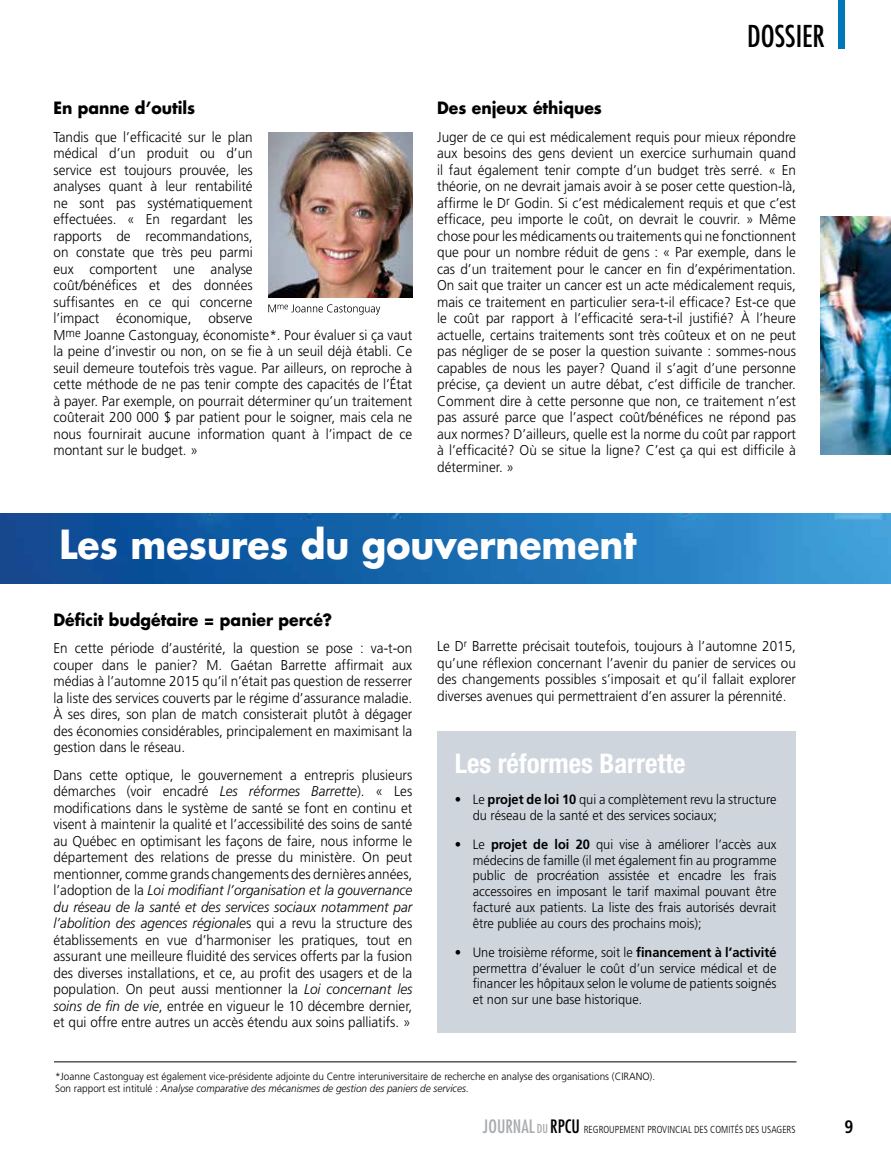
<style>
.page{position:relative;width:891px;height:1161px;background:#fff}
.page>*{position:absolute;margin:0;border:0;box-sizing:border-box;transform-origin:0 0}
.t1{font:700 39px "Futura";color:#fff;scale:.93 1}
.t2{font:condensed 29.4px "Futura";color:#000}
.t3{font:700 condensed 27px "Helvetica Neue";color:#fff}
.t4{font:700 condensed 18px "Frutiger";color:#000;scale:.95 1}
.t5{font:700 16.5px "Futura";color:#000;scale:.95 1}
.t6{font:300 14.25px/16.5px "Frutiger";color:#000;text-align:justify;scale:.95 1}
.t7{font:300 13.5px/15.8px "Frutiger";color:#000;text-align:justify;scale:.95 1}
.t8{font:300 10.5px/12px "Frutiger";color:#000;scale:.95 1}
.t9{font:300 condensed 10.2px "Frutiger";color:#000;scale:.95 1}
.s1{font-style:italic}
.s2{font-weight:700}
.s3{font-family:"Futura";font-weight:400;font-size:18px;color:#a9abae}
.s4{font-family:"Futura";font-weight:400;font-size:12px;color:#a9abae}
.s5{font-family:"Futura";font-weight:400;font-size:18px}
</style>
<div class="page">
<div style="left:838px;top:0;width:7px;height:48px;background:#0078b8"></div>
<div style="left:437px;top:732px;width:359px;height:301px;background:#ced5dd"></div>
<img style="left:268px;top:132px;width:145px;height:166px">
<hr style="left:54px;top:1062px;width:742px;height:1px;background:#000">
<img style="left:0;top:513px;width:891px;height:70px">
<svg style="left:268px;top:304px;width:112px;height:11px"></svg>
<img style="left:820px;top:217px;width:71px;height:237px">
<p class="t5" style="left:54px;top:97px;width:151px">En panne d’outils</p>
<p class="t6" style="left:54px;top:128px;width:379px;text-align:left">Tandis que l’efficacité sur le plan<br>médical d’un produit ou d’un<br>service est toujours prouvée, les<br>analyses quant à leur rentabilité<br>ne sont pas systématiquement<br>effectuées. « En regardant les<br>rapports de recommandations,<br>on constate que très peu parmi<br>eux comportent une analyse<br>coût/bénéfices et des données<br>suffisantes en ce qui concerne<br>l’impact économique, observe<br>M<sup>me</sup> Joanne Castonguay, économiste*. Pour évaluer si ça vaut la peine d’investir ou non, on se fie à un seuil déjà établi. Ce seuil demeure toutefois très vague. Par ailleurs, on reproche à cette méthode de ne pas tenir compte des capacités de l’État à payer. Par exemple, on pourrait déterminer qu’un traitement coûterait 200 000 $ par patient pour le soigner, mais cela ne nous fournirait aucune information quant à l’impact de ce montant sur le budget. »</p>
<h2 class="t2" style="left:747px;top:17px;width:79px">DOSSIER</h2>
<p class="t5" style="left:437px;top:97px;width:175px">Des enjeux éthiques</p>
<p class="t6" style="left:437px;top:128px;width:379px">Juger de ce qui est médicalement requis pour mieux répondre aux besoins des gens devient un exercice surhumain quand il faut également tenir compte d’un budget très serré. « En théorie, on ne devrait jamais avoir à se poser cette question-là, affirme le D<sup>r</sup> Godin. Si c’est médicalement requis et que c’est efficace, peu importe le coût, on devrait le couvrir. » Même chose pour les médicaments ou traitements qui ne fonctionnent que pour un nombre réduit de gens : « Par exemple, dans le cas d’un traitement pour le cancer en fin d’expérimentation.<br>On sait que traiter un cancer est un acte médicalement requis, mais ce traitement en particulier sera-t-il efficace? Est-ce que le coût par rapport à l’efficacité sera-t-il justifié? À l’heure actuelle, certains traitements sont très coûteux et on ne peut pas négliger de se poser la question suivante : sommes-nous capables de nous les payer? Quand il s’agit d’une personne précise, ça devient un autre débat, c’est difficile de trancher.<br>Comment dire à cette personne que non, ce traitement n’est pas assuré parce que l’aspect coût/bénéfices ne répond pas aux normes? D’ailleurs, quelle est la norme du coût par rapport à l’efficacité? Où se situe la ligne? C’est ça qui est difficile à déterminer. »</p>
<h1 class="t1" style="left:60px;top:518px;width:622px">Les mesures du gouvernement</h1>
<p class="t5" style="left:54px;top:608px;width:295px">Déficit budgétaire = panier percé?</p>
<p class="t6" style="left:54px;top:640px;width:379px">En cette période d’austérité, la question se pose : va-t-on couper dans le panier? M. Gaétan Barrette affirmait aux médias à l’automne 2015 qu’il n’était pas question de resserrer la liste des services couverts par le régime d’assurance maladie.<br>À ses dires, son plan de match consisterait plutôt à dégager des économies considérables, principalement en maximisant la gestion dans le réseau.</p>
<p class="t6" style="left:54px;top:767px;width:379px">Dans cette optique, le gouvernement a entrepris plusieurs démarches (voir encadré <span class="s1">Les réformes Barrette</span>). « Les modifications dans le système de santé se font en continu et visent à maintenir la qualité et l’accessibilité des soins de santé au Québec en optimisant les façons de faire, nous informe le département des relations de presse du ministère. On peut mentionner, comme grands changements des dernières années, l’adoption de la <span class="s1">Loi modifiant l’organisation et la gouvernance du réseau de la santé et des services sociaux notamment par l’abolition des agences régionale</span>s qui a revu la structure des établissements en vue d’harmoniser les pratiques, tout en assurant une meilleure fluidité des services offerts par la fusion des diverses installations, et ce, au profit des usagers et de la population. On peut aussi mentionner la <span class="s1">Loi concernant les soins de fin de vie</span>, entrée en vigueur le 10 décembre dernier, et qui offre entre autres un accès étendu aux soins palliatifs. »</p>
<p class="t6" style="left:437px;top:638px;width:379px">Le D<sup>r</sup> Barrette précisait toutefois, toujours à l’automne 2015, qu’une réflexion concernant l’avenir du panier de services ou des changements possibles s’imposait et qu’il fallait explorer diverses avenues qui permettraient d’en assurer la pérennité.</p>
<h3 class="t3" style="left:455px;top:747px;width:232px">Les réformes Barrette</h3>
<p class="t7" style="left:473px;top:791px;width:321px;text-indent:-18px">• Le <span class="s2">projet de loi 10</span> qui a complètement revu la structure du réseau de la santé et des services sociaux;</p>
<p class="t7" style="left:473px;top:836px;width:321px;text-indent:-18px">• Le <span class="s2">projet de loi 20</span> qui vise à améliorer l’accès aux médecins de famille (il met également fin au programme public de procréation assistée et encadre les frais accessoires en imposant le tarif maximal pouvant être facturé aux patients. La liste des frais autorisés devrait être publiée au cours des prochains mois);</p>
<p class="t7" style="left:473px;top:944px;width:321px;text-indent:-18px">• Une troisième réforme, soit le <span class="s2">financement à l’activité </span>permettra d’évaluer le coût d’un service médical et de financer les hôpitaux selon le volume de patients soignés et non sur une base historique.</p>
<p class="t8" style="left:55px;top:1070px;width:633px">*Joanne Castonguay est également vice-présidente adjointe du Centre interuniversitaire de recherche en analyse des organisations (CIRANO).<br>Son rapport est intitulé : <span class="s1">Analyse comparative des mécanismes de gestion des paniers de services</span>.</p>
<p class="t9" style="left:483px;top:1124px;width:331px"><span class="s3">JOURNAL</span> <span class="s4">DU</span> <span class="s5">RPCU</span> REGROUPEMENT PROVINCIAL DES COMITÉS DES USAGERS</p>
<p class="t4" style="left:845px;top:1116px;width:11px">9</p>
</div>
